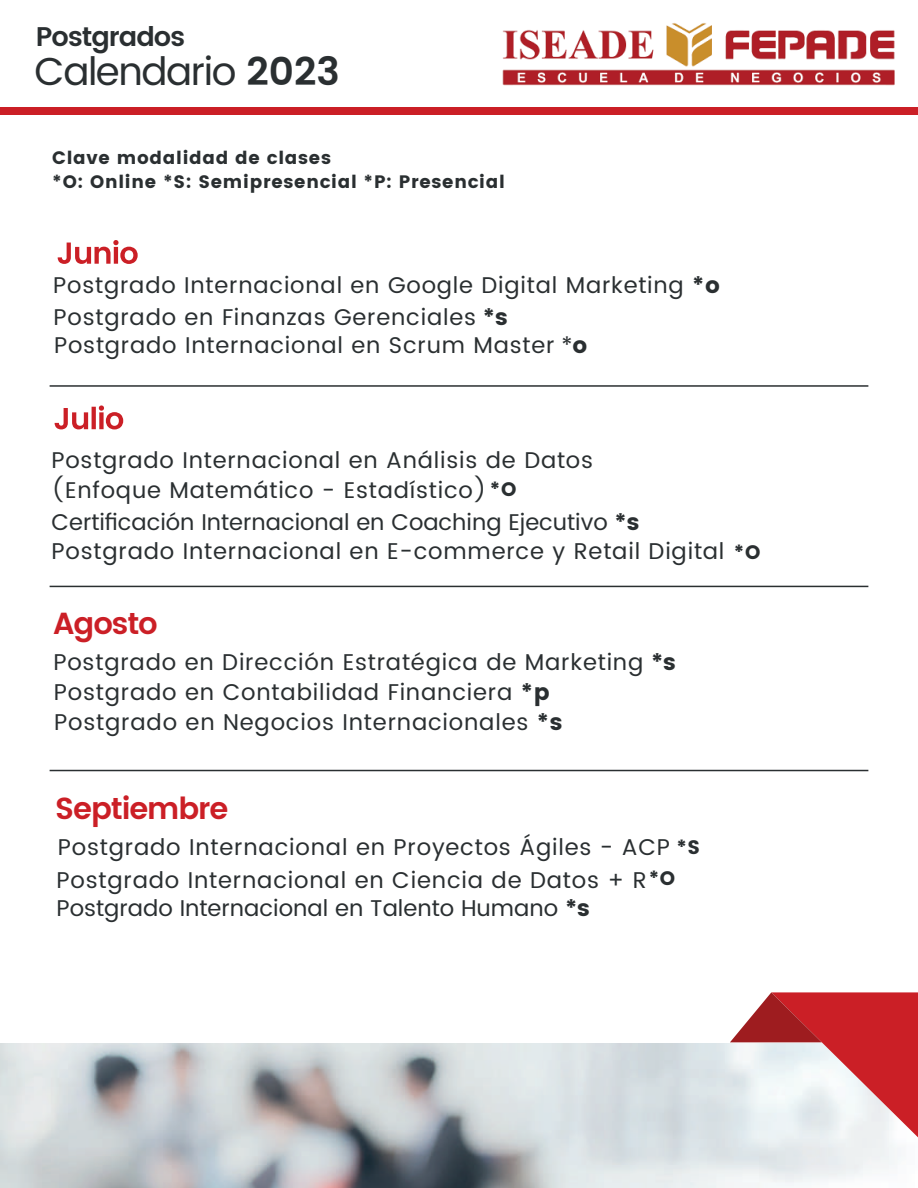
<style>
.page{position:relative;width:918px;height:1188px;background:#fff}
.page>*{position:absolute;margin:0;border:0;box-sizing:border-box;transform-origin:0 0}
.t1{font:39px "Poppins";letter-spacing:-.035em;color:#2a2f31}
.t2{font:600 30.45px "Poppins";letter-spacing:-.035em;color:#cb1f26}
.t3{font:600 27px "Poppins";letter-spacing:-.035em;color:#2a2f31}
.t4{font:22.8px/30.5px "Poppins";letter-spacing:.035em;color:#2a2f31}
.t5{font:22.8px "Poppins";color:#2a2f31}
.t6{font:19.5px "Poppins";color:#2a2f31}
.t7{font:18px/24px "Poppins";letter-spacing:.04em;color:#2a2f31}
.s1{font-weight:600}
.s2{font-style:inherit}
</style>
<div class="page">
<svg style="left:58px;top:240px;width:80px;height:24px"></svg>
<img style="left:502px;top:23px;width:393px;height:63px">
<svg style="left:55px;top:405px;width:68px;height:24px"></svg>
<div style="left:0;top:107px;width:918px;height:7px;background:#cb1f26"></div>
<img style="left:0;top:1043px;width:901px;height:145px">
<svg style="left:730px;top:992px;width:188px;height:145px"></svg>
<hr style="left:50px;top:385px;width:818px;height:2px;background:#2a2f31">
<hr style="left:50px;top:586px;width:818px;height:1px;background:#2a2f31">
<hr style="left:50px;top:770px;width:818px;height:1px;background:#2a2f31">
<p class="t3" style="left:36px;top:16px;width:151px">Postgrados</p>
<h1 class="t1" style="left:34px;top:43px;width:307px">Calendario <span class="s1">2023</span></h1>
<p class="t7" style="left:52px;top:146px;width:454px">Clave modalidad de clases<br>*O: Online *S: Semipresencial *P: Presencial</p>
<p class="t4" style="left:53px;top:271px;width:668px">Postgrado Internacional en Google Digital Marketing <span class="s2">*o</span></p>
<p class="t4" style="left:54px;top:303px;width:456px">Postgrado en Finanzas Gerenciales <span class="s2">*s</span></p>
<p class="t4" style="left:54px;top:331px;width:535px">Postgrado Internacional en Scrum Master *<span class="s2">o</span></p>
<p class="t4" style="left:51px;top:445px;width:675px">Postgrado Internacional en Análisis de Datos<br>(Enfoque Matemático - Estadístico)<br>Certificación Internacional en Coaching Ejecutivo <span class="s2">*s </span>Postgrado Internacional en E-commerce y Retail Digital</p>
<p class="t6" style="left:490px;top:477px;width:28px">*O</p>
<p class="t6" style="left:734px;top:541px;width:28px">*O</p>
<h2 class="t2" style="left:53px;top:601px;width:106px">Agosto</h2>
<p class="t4" style="left:53px;top:648px;width:624px">Postgrado en Dirección Estratégica de Marketing <span class="s2">*s</span></p>
<p class="t4" style="left:54px;top:707px;width:510px">Postgrado en Negocios Internacionales <span class="s2">*s</span></p>
<p class="t4" style="left:54px;top:677px;width:497px">Postgrado en Contabilidad Financiera <span class="s2">*p</span></p>
<h2 class="t2" style="left:55px;top:786px;width:175px">Septiembre</h2>
<p class="t4" style="left:56px;top:832px;width:615px;line-height:33px">Postgrado Internacional en Proyectos Ágiles - ACP<br>Postgrado Internacional en Ciencia de Datos + R</p>
<p class="t5" style="left:56px;top:891px;width:535px">Postgrado Internacional en Talento Humano <span class="s2">*s</span></p>
<p class="t6" style="left:676px;top:836px;width:25px">*S</p>
<p class="t6" style="left:649px;top:867px;width:28px">*O</p>
</div>
